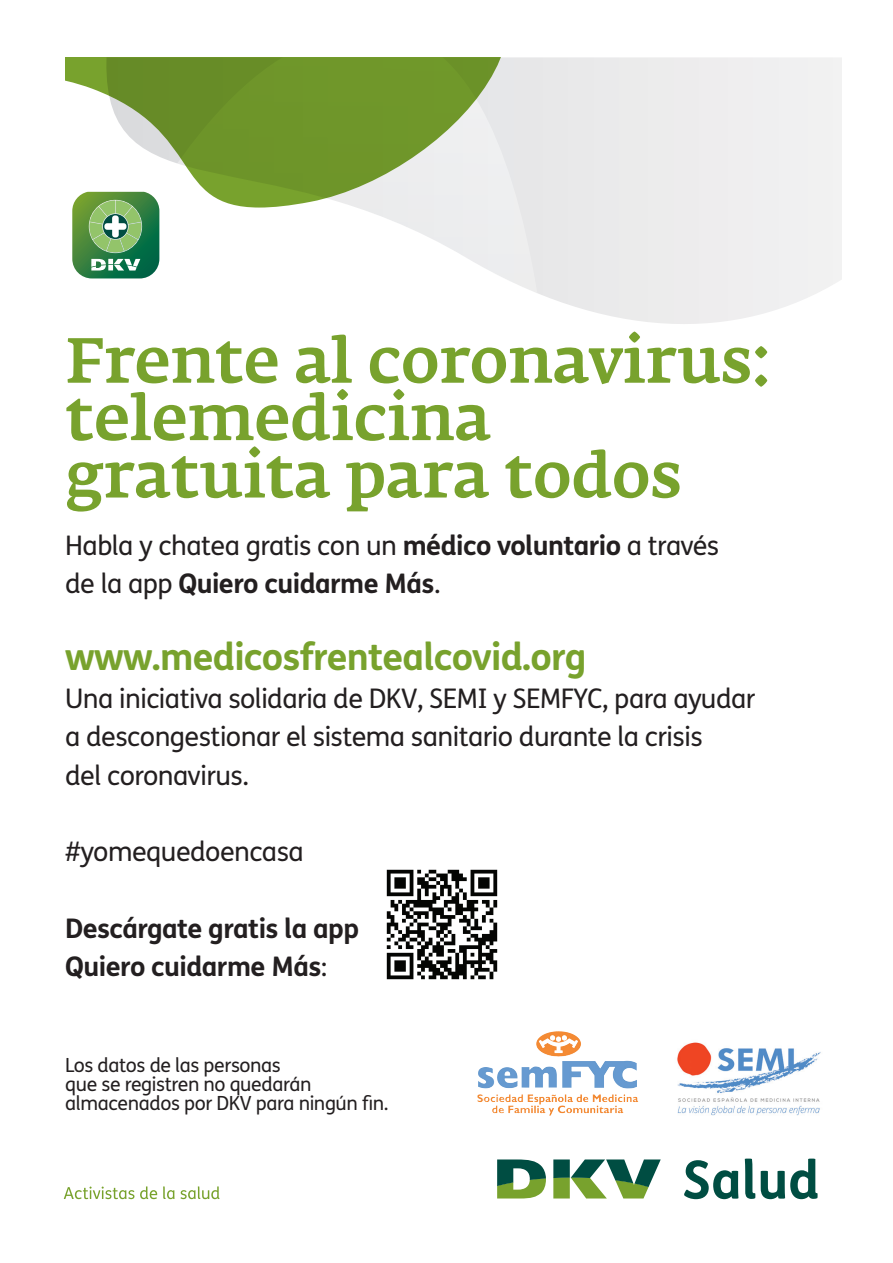
<style>
.page{position:relative;width:893px;height:1263px;background:#fff}
.page>*{position:absolute;margin:0;border:0;box-sizing:border-box;transform-origin:0 0}
.t1{font:500 63px/57.4px "Fedra Serif A Pro";color:#78a22d}
.t2{font:700 37.5px "FS Me";letter-spacing:-.02em;color:#78a22d}
.t3{font:27px/38.2px "FS Me";letter-spacing:-.02em;color:#231f20}
.t4{font:700 27px/38.2px "FS Me";letter-spacing:-.02em;color:#231f20}
.t5{font:19.5px/19.2px "FS Me";letter-spacing:-.02em;color:#231f20}
.s1{font-weight:700}
.s2{font-weight:400}
</style>
<div class="page">
<div style="left:563px;top:57px;width:279px;height:267px;background:#edeced"></div>
<svg style="left:88px;top:57px;width:475px;height:246px"></svg>
<svg style="left:65px;top:57px;width:445px;height:151px;fill:#70972a"></svg>
<svg style="left:497px;top:1159px;width:164px;height:39px"></svg>
<svg style="left:684px;top:1160px;width:54px;height:39px"></svg>
<svg style="left:745px;top:1158px;width:10px;height:41px"></svg>
<svg style="left:761px;top:1158px;width:56px;height:41px"></svg>
<svg style="left:64px;top:1186px;width:155px;height:13px"></svg>
<svg style="left:72px;top:192px;width:87px;height:86px;background:#5f9d62"></svg>
<img style="left:677px;top:1042px;width:144px;height:74px">
<img style="left:536px;top:1031px;width:22px;height:23px">
<img style="left:386px;top:869px;width:112px;height:111px">
<h1 class="t1" style="left:65px;top:332px;width:706px">Frente al coronavirus: telemedicina gratuita para todos</h1>
<p class="t3" style="left:65px;top:526px;width:656px">Habla y chatea gratis con un <span class="s1">médico voluntario</span> a través de la app <span class="s1">Quiero cuidarme Más</span>.</p>
<h2 class="t2" style="left:65px;top:627px;width:523px">www.medicosfrentealcovid.org</h2>
<p class="t3" style="left:65px;top:679px;width:692px">Una iniciativa solidaria de DKV, SEMI y SEMFYC, para ayudar a descongestionar el sistema sanitario durante la crisis<br>del coronavirus.</p>
<p class="t3" style="left:65px;top:832px;width:240px">#yomequedoencasa</p>
<p class="t4" style="left:65px;top:907px;width:295px">Descárgate gratis la app<br>Quiero cuidarme Más<span class="s2">:</span></p>
<p class="t5" style="left:65px;top:1055px;width:325px">Los datos de las personas<br>que se registren no quedarán almacenados por DKV para ningún fin.</p>
</div>
